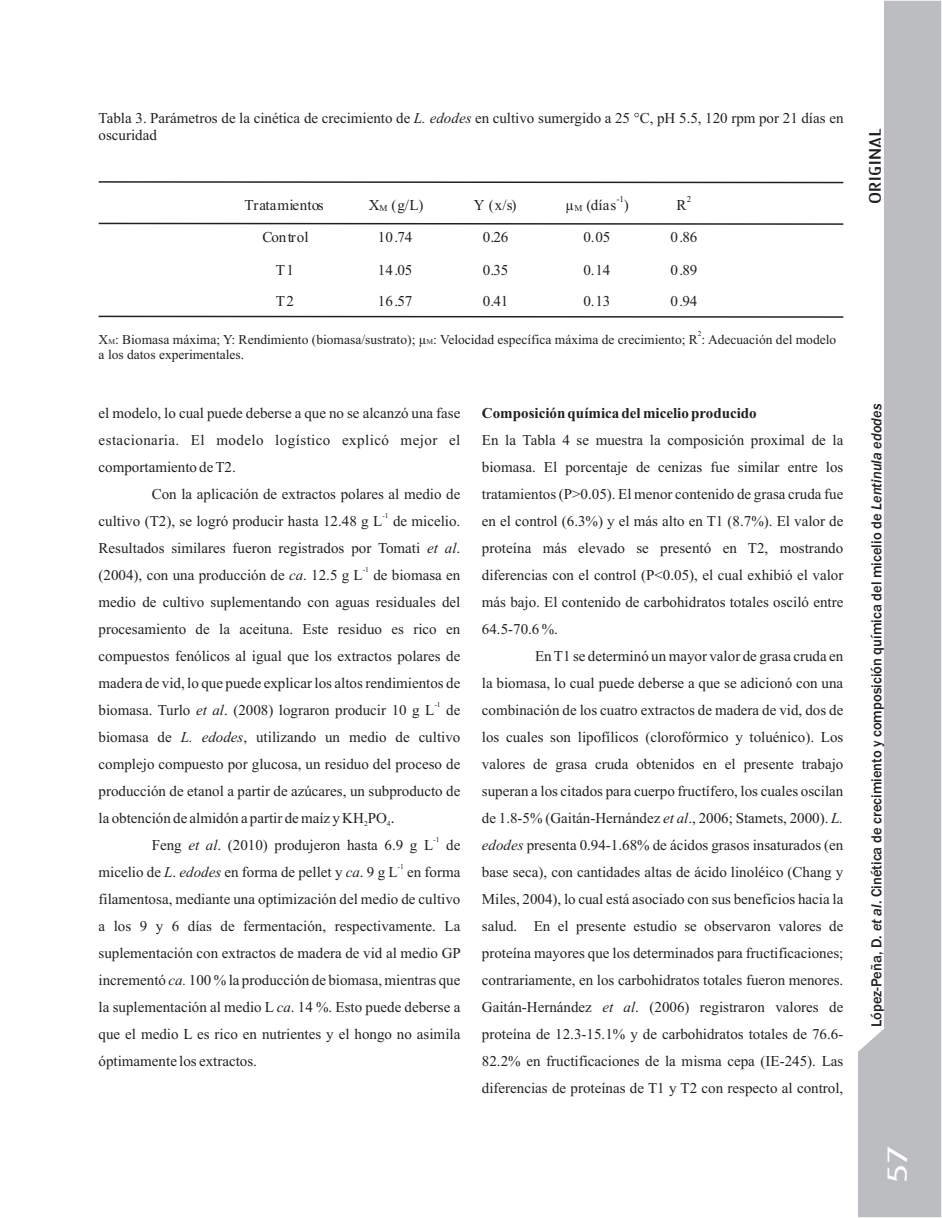
<style>
.page{position:relative;width:942px;height:1218px;background:#fff}
.page>*{position:absolute;margin:0;border:0;box-sizing:border-box;transform-origin:0 0}
.t1{font:24.75px "Architecture Plain";color:#fff;scale:1.94 1}
.t2{font:15px/27px "Times New Roman";color:#231f20;text-align:justify}
.t3{font:500 15px "Franklin Gothic";color:#231f20}
.t4{font:700 15px "Times New Roman";color:#231f20}
.t5{font:15px "Times New Roman";letter-spacing:.02em;color:#231f20}
.t6{font:15px "Architecture Plain";color:#231f20;scale:1.94 1}
.t7{font:13.5px/15px "Times New Roman";color:#231f20}
.t8{font:9px "Times New Roman";color:#231f20}
.t9{font:7.5px "Times New Roman";color:#231f20}
.s1{font-style:italic}
.s2{font-size:7.5px}
.s3{font-family:"Calibri"}
</style>
<div class="page">
<svg style="left:858px;top:1px;width:82px;height:1216px;fill:#bcbdc0"></svg>
<svg style="left:98px;top:181px;width:746px;height:3px"></svg>
<svg style="left:98px;top:222px;width:746px;height:3px"></svg>
<svg style="left:98px;top:315px;width:746px;height:3px"></svg>
<p class="t2" style="left:99px;top:111px;width:746px;line-height:16.6px">Tabla 3. Parámetros de la cinética de crecimiento de <span class="s1">L. edodes</span> en cultivo sumergido a 25 °C, pH 5.5, 120 rpm por 21 días en oscuridad</p>
<p class="t8" style="left:616px;top:196px;width:9px">-1</p>
<p class="t8" style="left:686px;top:196px;width:6px">2</p>
<p class="t5" style="left:244px;top:199px;width:81px">Tratamientos</p>
<p class="t2" style="left:369px;top:193px;width:56px">X<sub>M</sub> (g/L)</p>
<p class="t2" style="left:473px;top:193px;width:44px">Y (x/s)</p>
<p class="t2" style="left:565px;top:193px;width:52px">µ<sub>M</sub> (días</p>
<p class="t2" style="left:623px;top:193px;width:7px">)</p>
<p class="t2" style="left:676px;top:193px;width:12px">R</p>
<p class="t2" style="left:262px;top:224px;width:48px">Control</p>
<p class="t2" style="left:378px;top:224px;width:36px">10.74</p>
<p class="t2" style="left:482px;top:224px;width:27px">0.26</p>
<p class="t2" style="left:583px;top:224px;width:29px">0.05</p>
<p class="t2" style="left:670px;top:224px;width:29px">0.86</p>
<p class="t2" style="left:276px;top:257px;width:20px">T1</p>
<p class="t2" style="left:378px;top:257px;width:36px">14.05</p>
<p class="t2" style="left:482px;top:257px;width:27px">0.35</p>
<p class="t2" style="left:583px;top:257px;width:29px">0.14</p>
<p class="t2" style="left:670px;top:257px;width:29px">0.89</p>
<p class="t2" style="left:276px;top:289px;width:20px">T2</p>
<p class="t2" style="left:378px;top:289px;width:36px">16.57</p>
<p class="t2" style="left:482px;top:289px;width:27px">0.41</p>
<p class="t2" style="left:583px;top:289px;width:29px">0.13</p>
<p class="t2" style="left:670px;top:289px;width:29px">0.94</p>
<p class="t9" style="left:697px;top:331px;width:5px">2</p>
<p class="t7" style="left:99px;top:333px;width:739px">X<span class="s2">M</span>: Biomasa máxima; Y: Rendimiento (biomasa/sustrato); µ<span class="s2">M</span>: Velocidad específica máxima de crecimiento; R : Adecuación del modelo a los datos experimentales.</p>
<p class="t2" style="left:99px;top:401px;width:363px">el modelo, lo cual puede deberse a que no se alcanzó una fase estacionaria. El modelo logístico explicó mejor el comportamiento de T2.</p>
<p class="t2" style="left:152px;top:482px;width:310px">Con la aplicación de extractos polares al medio de</p>
<p class="t9" style="left:382px;top:513px;width:8px">-1</p>
<p class="t2" style="left:99px;top:509px;width:363px">cultivo (T2), se logró producir hasta 12.48 g L de micelio.<br>Resultados similares fueron registrados por Tomati <span class="s1">et al</span>.</p>
<p class="t9" style="left:363px;top:567px;width:8px">-1</p>
<p class="t2" style="left:99px;top:563px;width:363px">(2004), con una producción de <span class="s1">ca</span>. 12.5 g L de biomasa en medio de cultivo suplementando con aguas residuales del procesamiento de la aceituna. Este residuo es rico en compuestos fenólicos al igual que los extractos polares de madera de vid, lo que puede explicar los altos rendimientos de</p>
<p class="t9" style="left:434px;top:702px;width:8px">-1</p>
<p class="t2" style="left:99px;top:698px;width:363px">biomasa. Turlo <span class="s1">et al</span>. (2008) lograron producir 10 g L de biomasa de <span class="s1">L. edodes</span>, utilizando un medio de cultivo complejo compuesto por glucosa, un residuo del proceso de producción de etanol a partir de azúcares, un subproducto de la obtención de almidón a partir de maíz y KH PO <span class="s3">.</span></p>
<p class="t9" style="left:364px;top:820px;width:5px">2</p>
<p class="t9" style="left:387px;top:820px;width:5px">4</p>
<p class="t9" style="left:433px;top:837px;width:8px">-1</p>
<p class="t2" style="left:152px;top:833px;width:310px">Feng <span class="s1">et al</span>. (2010) produjeron hasta 6.9 g L de</p>
<p class="t9" style="left:397px;top:864px;width:8px">-1</p>
<p class="t2" style="left:99px;top:860px;width:364px">micelio de <span class="s1">L</span>. <span class="s1">edodes</span> en forma de pellet y <span class="s1">ca</span>. 9 g L en forma filamentosa, mediante una optimización del medio de cultivo a los 9 y 6 días de fermentación, respectivamente. La suplementación con extractos de madera de vid al medio GP incrementó <span class="s1">ca.</span> 100 % la producción de biomasa, mientras que la suplementación al medio L <span class="s1">ca</span>. 14 %. Esto puede deberse a que el medio L es rico en nutrientes y el hongo no asimila óptimamente los extractos.</p>
<p class="t4" style="left:482px;top:407px;width:276px">Composición química del micelio producido</p>
<p class="t2" style="left:482px;top:428px;width:363px">En la Tabla 4 se muestra la composición proximal de la biomasa. El porcentaje de cenizas fue similar entre los tratamientos (P&gt;0.05). El menor contenido de grasa cruda fue en el control (6.3%) y el más alto en T1 (8.7%). El valor de proteína más elevado se presentó en T2, mostrando diferencias con el control (P&lt;0.05), el cual exhibió el valor más bajo. El contenido de carbohidratos totales osciló entre 64.5-70.6 %.</p>
<p class="t2" style="left:482px;top:644px;width:363px;text-indent:53px">En T1 se determinó un mayor valor de grasa cruda en la biomasa, lo cual puede deberse a que se adicionó con una combinación de los cuatro extractos de madera de vid, dos de los cuales son lipofílicos (clorofórmico y toluénico). Los valores de grasa cruda obtenidos en el presente trabajo superan a los citados para cuerpo fructífero, los cuales oscilan de 1.8-5% (Gaitán-Hernández <span class="s1">et al</span>., 2006; Stamets, 2000). <span class="s1">L. edodes</span> presenta 0.94-1.68% de ácidos grasos insaturados (en base seca), con cantidades altas de ácido linoléico (Chang y Miles, 2004), lo cual está asociado con sus beneficios hacia la salud. En el presente estudio se observaron valores de proteína mayores que los determinados para fructificaciones; contrariamente, en los carbohidratos totales fueron menores.<br>Gaitán-Hernández <span class="s1">et al</span>. (2006) registraron valores de proteína de 12.3-15.1% y de carbohidratos totales de 76.6- 82.2% en fructificaciones de la misma cepa (IE-245). Las diferencias de proteínas de T1 y T2 con respecto al control,</p>
<p class="t6" style="left:867px;top:204px;width:41px;rotate:-90deg">ORIGINAL</p>
<p class="t3" style="left:870px;top:1027px;width:625px;rotate:-90deg">López-Peña, D. <span class="s1">et al</span>. Cinética de crecimiento y composición química del micelio de <span class="s1">Lentinula edodes</span></p>
<h1 class="t1" style="left:885px;top:1183px;width:21px;rotate:-90deg">57</h1>
</div>
